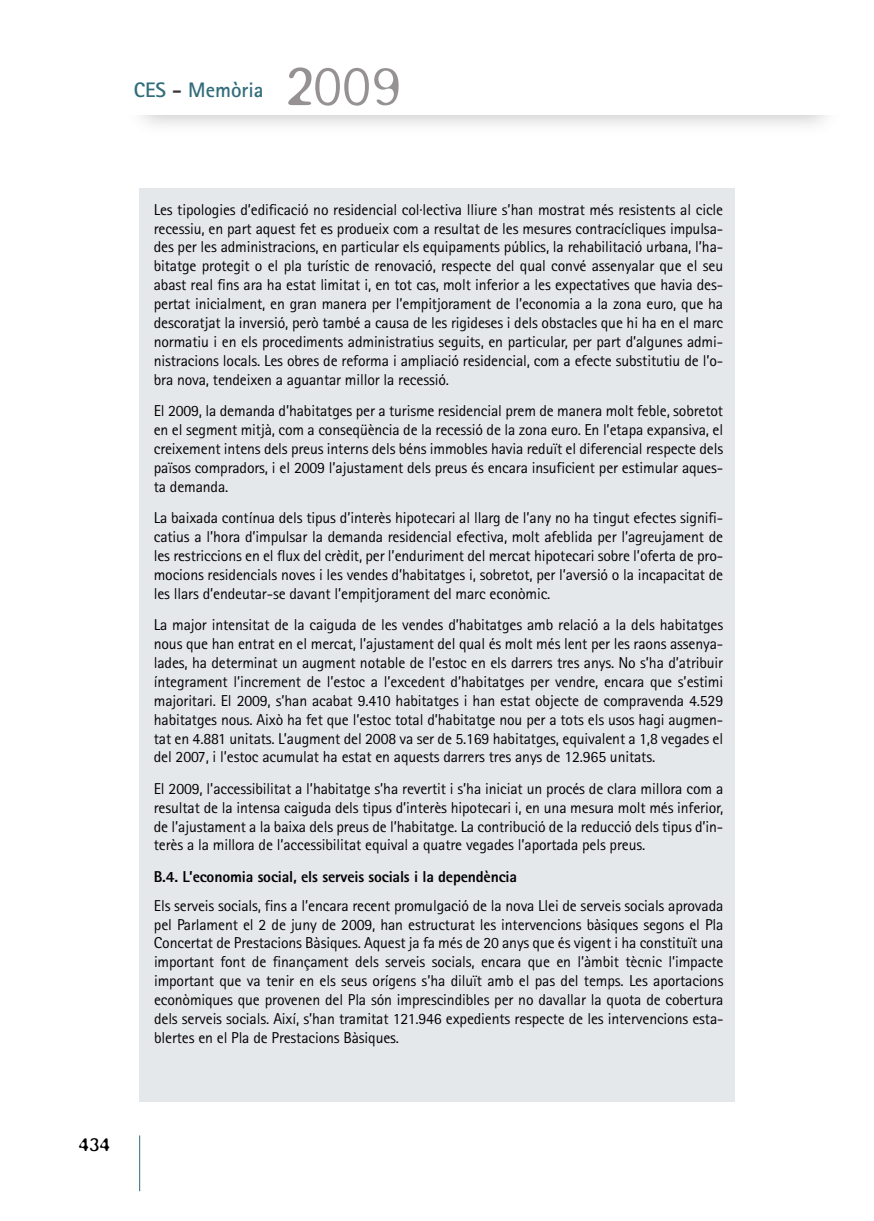
<style>
.page{position:relative;width:874px;height:1221px;background:#fff}
.page>*{position:absolute;margin:0;border:0;box-sizing:border-box;transform-origin:0 0}
.t1{font:300 61.07px "Blur";color:#969192}
.t2{font:700 21px "Rotis Sans Serif";color:#316c7a}
.t3{font:300 21px "Blur";color:#020101}
.t4{font:15.75px/18.9px "Rotis Sans Serif";letter-spacing:-.01em;color:#020101;text-align:justify}
.t5{font:800 15.75px "Rotis Sans Serif";letter-spacing:-.01em;color:#020101}
.s1{color:#3a3737}
</style>
<div class="page">
<div style="left:139px;top:189px;width:595px;height:913px;background:#e5e8eb"></div>
<hr style="left:139px;top:1135px;width:1px;height:56px;background:#316c7a">
<h2 class="t2" style="left:134px;top:82px;width:131px">CES <span class="s1">-</span> Memòria</h2>
<h1 class="t1" style="left:285px;top:48px;width:116px">2009</h1>
<h2 class="t3" style="left:78px;top:1131px;width:33px">434</h2>
<p class="t4" style="left:154px;top:201px;width:570px">Les tipologies d’edificació no residencial col·lectiva lliure s’han mostrat més resistents al cicle recessiu, en part aquest fet es produeix com a resultat de les mesures contracícliques impulsa&shy;des per les administracions, en particular els equipaments públics, la rehabilitació urbana, l’ha&shy;bitatge protegit o el pla turístic de renovació, respecte del qual convé assenyalar que el seu abast real fins ara ha estat limitat i, en tot cas, molt inferior a les expectatives que havia des&shy;pertat inicialment, en gran manera per l’empitjorament de l’economia a la zona euro, que ha descoratjat la inversió, però també a causa de les rigideses i dels obstacles que hi ha en el marc normatiu i en els procediments administratius seguits, en particular, per part d’algunes admi&shy;nistracions locals. Les obres de reforma i ampliació residencial, com a efecte substitutiu de l’o&shy;bra nova, tendeixen a aguantar millor la recessió.</p>
<p class="t4" style="left:154px;top:403px;width:570px">El 2009, la demanda d’habitatges per a turisme residencial prem de manera molt feble, sobretot en el segment mitjà, com a conseqüència de la recessió de la zona euro. En l’etapa expansiva, el creixement intens dels preus interns dels béns immobles havia reduït el diferencial respecte dels països compradors, i el 2009 l’ajustament dels preus és encara insuficient per estimular aques&shy;ta demanda.</p>
<p class="t4" style="left:154px;top:510px;width:570px">La baixada contínua dels tipus d’interès hipotecari al llarg de l’any no ha tingut efectes signifi&shy;catius a l’hora d’impulsar la demanda residencial efectiva, molt afeblida per l’agreujament de les restriccions en el flux del crèdit, per l’enduriment del mercat hipotecari sobre l’oferta de pro&shy;mocions residencials noves i les vendes d’habitatges i, sobretot, per l’aversió o la incapacitat de les llars d’endeutar-se davant l’empitjorament del marc econòmic.</p>
<p class="t4" style="left:154px;top:617px;width:570px">La major intensitat de la caiguda de les vendes d’habitatges amb relació a la dels habitatges nous que han entrat en el mercat, l’ajustament del qual és molt més lent per les raons assenya&shy;lades, ha determinat un augment notable de l’estoc en els darrers tres anys. No s’ha d’atribuir íntegrament l’increment de l’estoc a l’excedent d’habitatges per vendre, encara que s’estimi majoritari. El 2009, s’han acabat 9.410 habitatges i han estat objecte de compravenda 4.529 habitatges nous. Això ha fet que l’estoc total d’habitatge nou per a tots els usos hagi augmen&shy;tat en 4.881 unitats. L’augment del 2008 va ser de 5.169 habitatges, equivalent a 1,8 vegades el del 2007, i l’estoc acumulat ha estat en aquests darrers tres anys de 12.965 unitats.</p>
<p class="t4" style="left:154px;top:780px;width:570px">El 2009, l’accessibilitat a l’habitatge s’ha revertit i s’ha iniciat un procés de clara millora com a resultat de la intensa caiguda dels tipus d’interès hipotecari i, en una mesura molt més inferior, de l’ajustament a la baixa dels preus de l’habitatge. La contribució de la reducció dels tipus d’in&shy;terès a la millora de l’accessibilitat equival a quatre vegades l’aportada pels preus.</p>
<p class="t5" style="left:154px;top:870px;width:364px">B.4. L’economia social, els serveis socials i la dependència</p>
<p class="t4" style="left:154px;top:897px;width:571px">Els serveis socials, fins a l’encara recent promulgació de la nova Llei de serveis socials aprovada pel Parlament el 2 de juny de 2009, han estructurat les intervencions bàsiques segons el Pla Concertat de Prestacions Bàsiques. Aquest ja fa més de 20 anys que és vigent i ha constituït una important font de finançament dels serveis socials, encara que en l’àmbit tècnic l’impacte important que va tenir en els seus orígens s’ha diluït amb el pas del temps. Les aportacions econòmiques que provenen del Pla són imprescindibles per no davallar la quota de cobertura dels serveis socials. Així, s’han tramitat 121.946 expedients respecte de les intervencions esta&shy;blertes en el Pla de Prestacions Bàsiques.</p>
</div>
